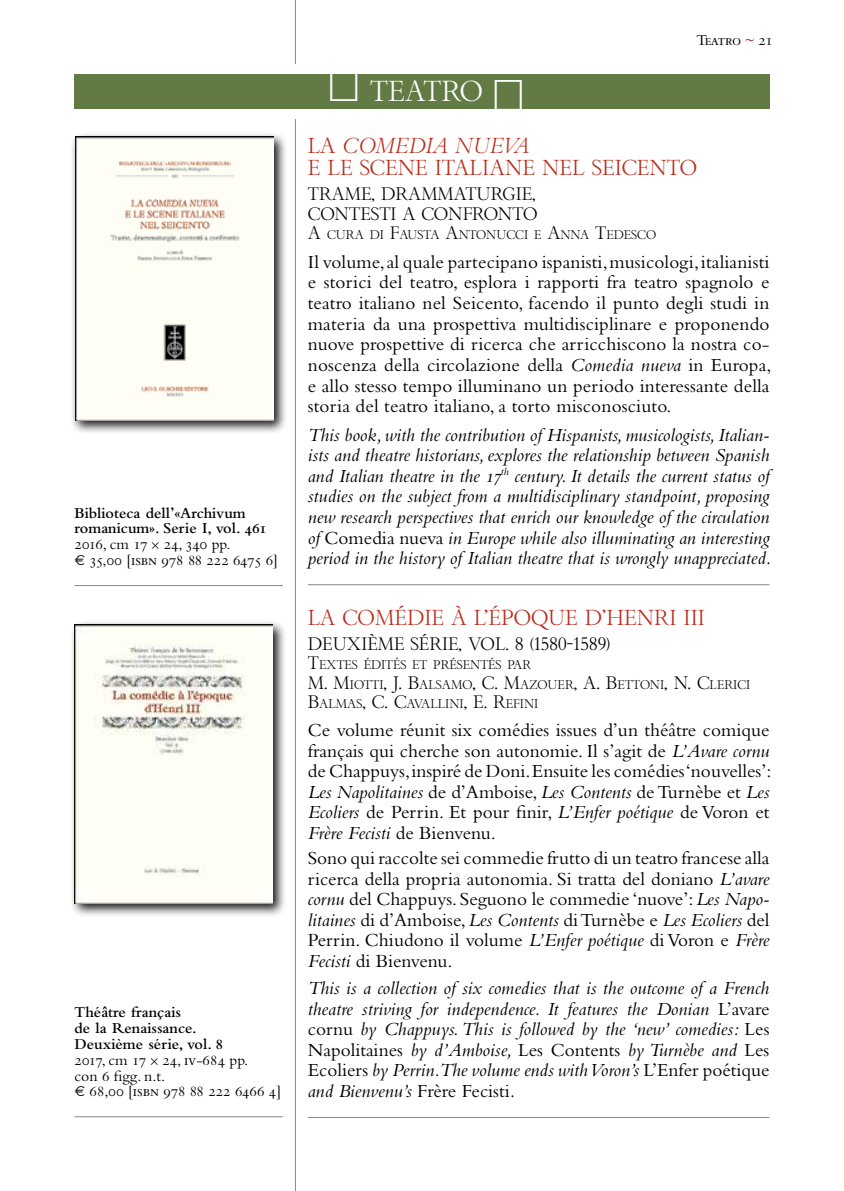
<style>
.page{position:relative;width:844px;height:1191px;background:#fff}
.page>*{position:absolute;margin:0;border:0;box-sizing:border-box;transform-origin:0 0}
.t1{font:38.5px "Fleurons";color:#fff}
.t2{font:28px "Bembo Titling MT Std";color:#fff}
.t3{font:21px/22.4px "Bembo Titling MT Std";color:#ba2c1b}
.t4{font:19.25px/20.5px "Bembo Std";letter-spacing:.01em;color:#000;text-align:justify}
.t5{font:italic 19.25px/20.7px "Bembo Std";color:#000;text-align:justify}
.t6{font:17.5px/19.8px "Bembo Titling MT Std";color:#000}
.t7{font:15.75px/15.8px "Bembo Std";color:#000}
.t8{font:600 15.75px/15.9px "Bembo Std";color:#000}
.t9{font:15.75px "Bembo Std";letter-spacing:-.04em;color:#000}
.t10{font:12.25px/19.2px "Bembo Titling MT Std";color:#000}
.s1{font-weight:400}
.s2{font-family:"Bembo Cost";font-weight:400}
.s3{font-weight:600}
.s4{font-family:"Bembo Cost"}
.s5{font-family:"Fleurons";font-size:38.5px}
.s6{color:#ba2c1b}
.s7{font-style:italic}
.s8{font-size:17.5px}
.s9{font-style:normal}
</style>
<div class="page">
<hr style="left:295px;top:0;width:1px;height:1191px;background:#87888a">
<hr style="left:308px;top:584px;width:461px;height:1px;background:#87888a">
<hr style="left:308px;top:1117px;width:461px;height:1px;background:#87888a">
<div style="left:70px;top:131px;width:217px;height:304px;background:#000;opacity:.91"></div>
<img style="left:75px;top:136px;width:198px;height:285px">
<hr style="left:74px;top:585px;width:209px;height:1px;background:#87888a">
<div style="left:69px;top:619px;width:217px;height:299px;background:#000;opacity:.91"></div>
<img style="left:74px;top:624px;width:198px;height:279px">
<hr style="left:74px;top:1116px;width:209px;height:1px;background:#87888a">
<div style="left:288px;top:64px;width:14px;height:55px;background:#fff"></div>
<div style="left:74px;top:74px;width:695px;height:35px;background:#627b44"></div>
<p class="t8" style="left:74px;top:505px;width:205px">Biblioteca dell’«Archivum romanicum». Serie I, vol. 461<br><span class="s1">2016, cm 17</span> <span class="s2">¥</span> <span class="s1">24, 340 pp.<br></span><span class="s2">√</span> <span class="s1">35,00 [isbn 978 88 222 6475 6]</span></p>
<p class="t7" style="left:74px;top:1004px;width:208px"><span class="s3">Théâtre français<br>de la Renaissance.<br>Deuxième série, vol. 8<br></span>2017, cm 17 <span class="s4">¥</span> 24, iv-684 pp.<br>con 6 figg. n.t.<br><span class="s4">√</span> 68,00 [isbn 978 88 222 6466 4]</p>
<h2 class="t2" style="left:328px;top:74px;width:156px"><span class="s5">)</span> TEATRO</h2>
<h1 class="t1" style="left:523px;top:116px;width:32px;rotate:-180deg">)</h1>
<p class="t9" style="left:696px;top:31px;width:78px">Teatro <span class="s6">~</span> 21</p>
<p class="t3" style="left:308px;top:134px;width:390px">LA <span class="s7">COMEDIA NUEVA<br></span>E LE SCENE ITALIANE NEL SEICENTO</p>
<p class="t6" style="left:308px;top:184px;width:231px">TRAME, DRAMMATURGIE,<br>CONTESTI A CONFRONTO</p>
<p class="t10" style="left:308px;top:225px;width:349px"><span class="s8">A</span> CURA DI <span class="s8">F</span>AUSTA <span class="s8">A</span>NTONUCCI E <span class="s8">A</span>NNA <span class="s8">T</span>EDESCO</p>
<p class="t4" style="left:308px;top:251px;width:465px">Il volume, al quale partecipano ispanisti, musicologi, italianisti e storici del teatro, esplora i rapporti fra teatro spagnolo e teatro italiano nel Seicento, facendo il punto degli studi in materia da una prospettiva multidisciplinare e proponendo nuove prospettive di ricerca che arricchiscono la nostra co&shy;noscenza della circolazione della <span class="s7">Comedia nueva</span> in Europa, e allo stesso tempo illuminano un periodo interessante della storia del teatro italiano, a torto misconosciuto.</p>
<p class="t5" style="left:308px;top:424px;width:465px">This book, with the contribution of Hispanists, musicologists, Italian&shy;ists and theatre historians, explores the relationship between Spanish and Italian theatre in the 17<sup>th</sup> century. It details the current status of studies on the subject from a multidisciplinary standpoint, proposing new research perspectives that enrich our knowledge of the circulation of <span class="s9">Comedia nueva</span> in Europe while also illuminating an interesting period in the history of Italian theatre that is wrongly unappreciated.</p>
<p class="t3" style="left:308px;top:606px;width:398px">LA COMÉDIE À L’ÉPOQUE D’HENRI III</p>
<p class="t6" style="left:308px;top:634px;width:304px">DEUXIÈME SÉRIE, VOL. 8 (1580-1589)</p>
<p class="t10" style="left:308px;top:655px;width:444px"><span class="s8">T</span>EXTES ÉDITÉS ET PRÉSENTÉS PAR<br><span class="s8">M. M</span>IOTTI<span class="s8">, J. B</span>ALSAMO<span class="s8">, C. M</span>AZOUER<span class="s8">, A. B</span>ETTONI<span class="s8">, N. C</span>LERICI<br><span class="s8">B</span>ALMAS<span class="s8">, C. C</span>AVALLINI<span class="s8">, E. R</span>EFINI</p>
<p class="t4" style="left:308px;top:719px;width:465px">Ce volume réunit six comédies issues d’un théâtre comique français qui cherche son autonomie. Il s’agit de <span class="s7">L’Avare cornu </span>de Chappuys, inspiré de Doni. Ensuite les comédies ‘nouvelles’:<br><span class="s7">Les Napolitaines</span> de d’Amboise, <span class="s7">Les Contents</span> de Turnèbe et <span class="s7">Les Ecoliers</span> de Perrin. Et pour finir, <span class="s7">L’Enfer poétique</span> de Voron et <span class="s7">Frère Fecisti</span> de Bienvenu.</p>
<p class="t4" style="left:308px;top:847px;width:463px">Sono qui raccolte sei commedie frutto di un teatro francese alla ricerca della propria autonomia. Si tratta del doniano <span class="s7">L’avare cornu</span> del Chappuys. Seguono le commedie ‘nuove’: <span class="s7">Les Napo&shy;litaines</span> di d’Amboise, <span class="s7">Les Contents</span> di Turnèbe e <span class="s7">Les Ecoliers</span> del Perrin. Chiudono il volume <span class="s7">L’Enfer poétique</span> di Voron e <span class="s7">Frère Fecisti</span> di Bienvenu.</p>
<p class="t5" style="left:308px;top:977px;width:463px">This is a collection of six comedies that is the outcome of a French theatre striving for independence. It features the Donian <span class="s9">L’avare cornu</span> by Chappuys. This is followed by the ‘new’ comedies: <span class="s9">Les Napolitaines</span> by d’Amboise, <span class="s9">Les Contents</span> by Turnèbe and <span class="s9">Les Ecoliers</span> by Perrin. The volume ends with Voron’s <span class="s9">L’Enfer poétique </span>and Bienvenu’s <span class="s9">Frère Fecisti</span>.</p>
</div>
